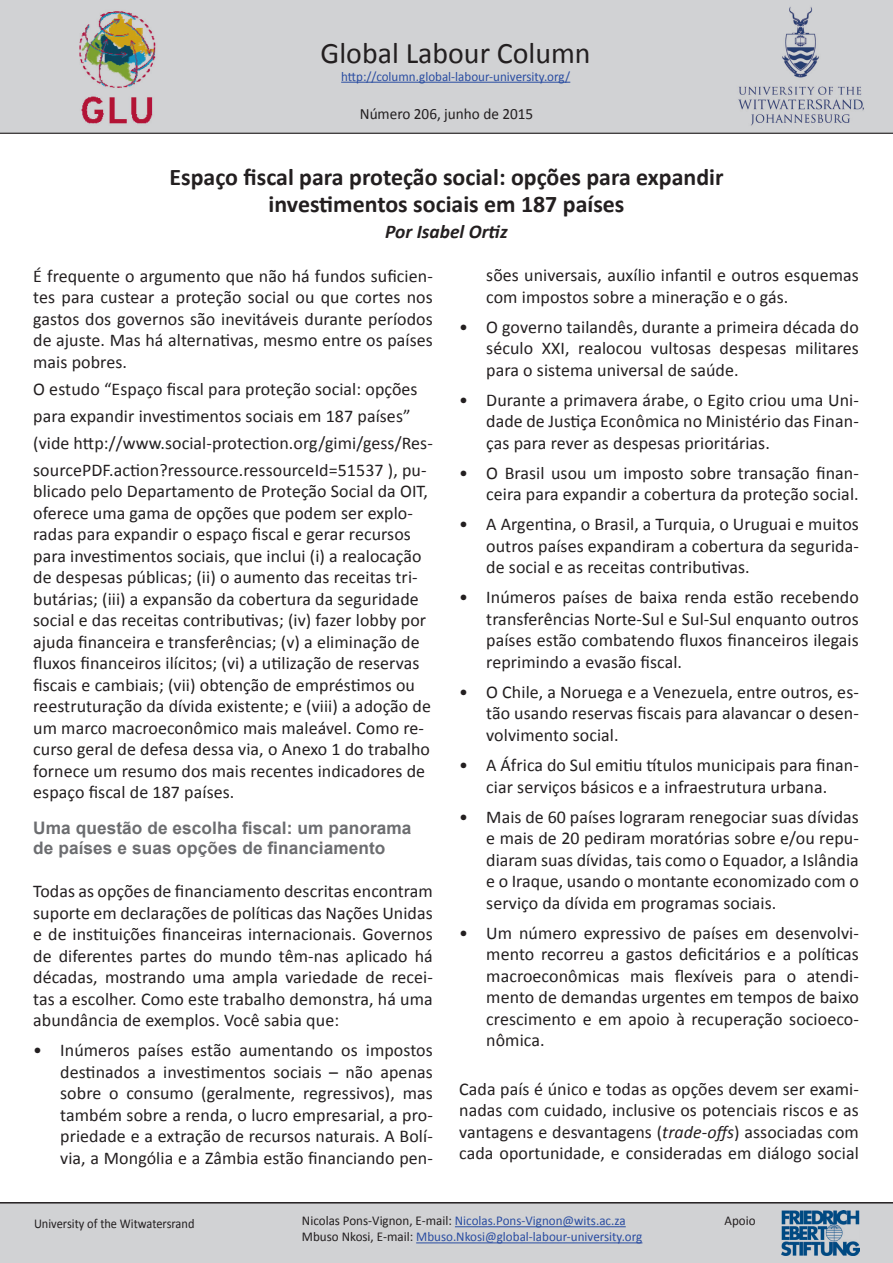
<style>
.page{position:relative;width:893px;height:1263px;background:#fff}
.page>*{position:absolute;margin:0;border:0;box-sizing:border-box;transform-origin:0 0}
.t1{font:29.85px "Calibri";color:#231f20}
.t2{font:700 23.85px/26.8px "Calibri";color:#231f20;text-align:center}
.t3{font:italic 700 19.5px "Calibri";color:#231f20}
.t4{font:18px/21.5px "Calibri";letter-spacing:.005em;color:#231f20;text-align:justify}
.t5{font:700 17.25px/20.2px "Arial";letter-spacing:.005em;color:#6c6d70}
.t6{font:15.75px "Calibri";color:#231f20}
.t7{font:13.5px "Calibri";color:#2a4da1}
.t8{font:13.5px "Calibri";color:#231f20;scale:.92 1}
.t9{font:13.5px "Calibri";color:#231f20}
.s1{font-style:italic}
.s2{color:#231f20}
</style>
<div class="page">
<div style="left:0;top:1202px;width:893px;height:61px;background:#d1d2d4"></div>
<div style="left:0;top:0;width:893px;height:134px;background:#d1d2d4"></div>
<img style="left:781px;top:1211px;width:78px;height:45px">
<hr style="left:341px;top:82px;width:229px;height:1px;background:#2a4da1">
<hr style="left:455px;top:1226px;width:171px;height:1px;background:#2a4da1">
<hr style="left:416px;top:1242px;width:226px;height:1px;background:#2a4da1">
<img style="left:57px;top:5px;width:116px;height:120px">
<img style="left:735px;top:5px;width:133px;height:121px">
<h1 class="t1" style="left:321px;top:34px;width:272px">Global Labour Column</h1>
<p class="t7" style="left:341px;top:68px;width:231px">http://column.global-labour-university.org/</p>
<p class="t6" style="left:360px;top:104px;width:175px">Número 206, junho de 2015</p>
<h2 class="t2" style="left:170px;top:164px;width:556px">Espaço fiscal para proteção social: opções para expandir investimentos sociais em 187 países</h2>
<p class="t3" style="left:385px;top:219px;width:124px">Por Isabel Ortiz</p>
<p class="t4" style="left:33px;top:265px;width:401px">É frequente o argumento que não há fundos suficien&shy;tes para custear a proteção social ou que cortes nos gastos dos governos são inevitáveis durante períodos de ajuste. Mas há alternativas, mesmo entre os países mais pobres.</p>
<p class="t4" style="left:33px;top:376px;width:401px;line-height:26.8px;text-align:left">O estudo “Espaço fiscal para proteção social: opções para expandir investimentos sociais em 187 países” (vide http://www.social-protection.org/gimi/gess/Res&shy;sourcePDF.action?ressource.ressourceId=51537 ), pu-</p>
<p class="t4" style="left:33px;top:480px;width:399px;text-align:left">blicado pelo Departamento de Proteção Social da OIT, oferece uma gama de opções que podem ser explo&shy;radas para expandir o espaço fiscal e gerar recursos para investimentos sociais, que inclui (i) a realocação de despesas públicas; (ii) o aumento das receitas tri&shy;butárias; (iii) a expansão da cobertura da seguridade social e das receitas contributivas; (iv) fazer lobby por ajuda financeira e transferências; (v) a eliminação de fluxos financeiros ilícitos; (vi) a utilização de reservas fiscais e cambiais; (vii) obtenção de empréstimos ou reestruturação da dívida existente; e (viii) a adoção de um marco macroeconômico mais maleável. Como re&shy;curso geral de defesa dessa via, o Anexo 1 do trabalho fornece um resumo dos mais recentes indicadores de espaço fiscal de 187 países.</p>
<p class="t5" style="left:33px;top:818px;width:380px">Uma questão de escolha fiscal: um panorama de países e suas opções de financiamento</p>
<p class="t4" style="left:33px;top:880px;width:401px">Todas as opções de financiamento descritas encontram suporte em declarações de políticas das Nações Unidas e de instituições financeiras internacionais. Governos de diferentes partes do mundo têm-nas aplicado há décadas, mostrando uma ampla variedade de recei&shy;tas a escolher. Como este trabalho demonstra, há uma abundância de exemplos. Você sabia que:</p>
<p class="t4" style="left:60px;top:1039px;width:374px;text-indent:-27px">• Inúmeros países estão aumentando os impostos destinados a investimentos sociais – não apenas sobre o consumo (geralmente, regressivos), mas também sobre a renda, o lucro empresarial, a pro&shy;priedade e a extração de recursos naturais. A Bolí&shy;via, a Mongólia e a Zâmbia estão financiando pen-</p>
<p class="t4" style="left:486px;top:264px;width:374px">sões universais, auxílio infantil e outros esquemas com impostos sobre a mineração e o gás.</p>
<p class="t4" style="left:486px;top:316px;width:374px;text-indent:-27px">• O governo tailandês, durante a primeira década do século XXI, realocou vultosas despesas militares para o sistema universal de saúde.</p>
<p class="t4" style="left:486px;top:389px;width:374px;text-indent:-27px">• Durante a primavera árabe, o Egito criou uma Uni&shy;dade de Justiça Econômica no Ministério das Finan&shy;ças para rever as despesas prioritárias.</p>
<p class="t4" style="left:459px;top:462px;width:401px;text-align:right">• O Brasil usou um imposto sobre transação finan&shy;ceira para expandir a cobertura da proteção social.</p>
<p class="t4" style="left:486px;top:514px;width:374px;text-indent:-27px">• A Argentina, o Brasil, a Turquia, o Uruguai e muitos outros países expandiram a cobertura da segurida&shy;de social e as receitas contributivas.</p>
<p class="t4" style="left:486px;top:587px;width:374px;text-indent:-27px">• Inúmeros países de baixa renda estão recebendo transferências Norte-Sul e Sul-Sul enquanto outros países estão combatendo fluxos financeiros ilegais reprimindo a evasão fiscal.</p>
<p class="t4" style="left:486px;top:681px;width:374px;text-indent:-27px">• O Chile, a Noruega e a Venezuela, entre outros, es&shy;tão usando reservas fiscais para alavancar o desen&shy;volvimento social.</p>
<p class="t4" style="left:459px;top:754px;width:401px;text-align:center">• A África do Sul emitiu títulos municipais para finan&shy;ciar serviços básicos e a infraestrutura urbana.</p>
<p class="t4" style="left:486px;top:806px;width:374px;text-indent:-27px">• Mais de 60 países lograram renegociar suas dívidas e mais de 20 pediram moratórias sobre e/ou repu&shy;diaram suas dívidas, tais como o Equador, a Islândia e o Iraque, usando o montante economizado com o serviço da dívida em programas sociais.</p>
<p class="t4" style="left:486px;top:922px;width:374px;text-indent:-27px">• Um número expressivo de países em desenvolvi&shy;mento recorreu a gastos deficitários e a políticas macroeconômicas mais flexíveis para o atendi&shy;mento de demandas urgentes em tempos de baixo crescimento e em apoio à recuperação socioeco&shy;nômica.</p>
<p class="t4" style="left:459px;top:1078px;width:401px">Cada país é único e todas as opções devem ser exami&shy;nadas com cuidado, inclusive os potenciais riscos e as vantagens e desvantagens (<span class="s1">trade-offs</span>) associadas com cada oportunidade, e consideradas em diálogo social</p>
<p class="t8" style="left:34px;top:1215px;width:176px">University of the Witwatersrand</p>
<p class="t7" style="left:302px;top:1212px;width:325px"><span class="s2">Nicolas Pons-Vignon, E-mail:</span> Nicolas.Pons-Vignon@wits.ac.za</p>
<p class="t9" style="left:724px;top:1212px;width:33px">Apoio</p>
<p class="t7" style="left:302px;top:1228px;width:342px"><span class="s2">Mbuso Nkosi, E-mail:</span> Mbuso.Nkosi@global-labour-university.org</p>
</div>
